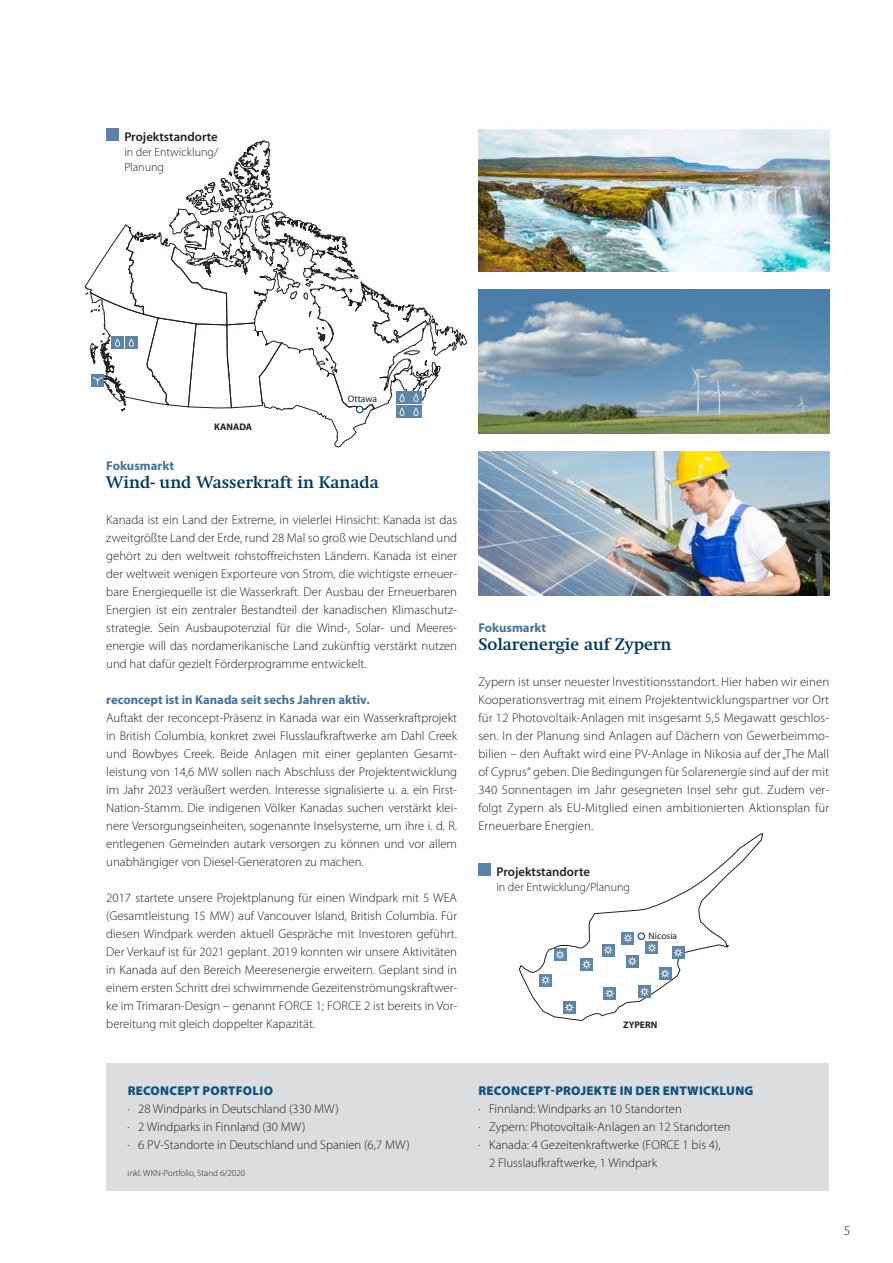
<style>
.page{position:relative;width:893px;height:1263px;background:#fff}
.page>*{position:absolute;margin:0;border:0;box-sizing:border-box;transform-origin:0 0}
.t1{font:700 16.5px "Swift";color:#003965}
.t2{font:300 13.5px "Myriad Pro";color:#231f20}
.t3{font:300 12.75px/18px "Myriad Pro";color:#231f20;text-align:justify}
.t4{font:700 12.75px "Myriad Pro";color:#457198}
.t5{font:900 12.75px "Myriad Pro";letter-spacing:.02em;color:#0f527d}
.t6{font:600 12.75px "Myriad Pro";color:#231f20}
.t7{font:300 12px/15px "Myriad Pro";color:#231f20}
.t8{font:9.6px "Myriad Pro";color:#231f20}
.t9{font:600 9.6px "Myriad Pro";color:#231f20}
.t10{font:700 9.6px "Myriad Pro";color:#231f20}
.t11{font:300 9px "Myriad Pro";color:#231f20}
</style>
<div class="page">
<svg style="left:519px;top:833px;width:244px;height:188px"></svg>
<div style="left:638px;top:932px;width:7px;height:8px;border:1px solid #073f63;border-radius:50%"></div>
<div style="left:539px;top:974px;width:13px;height:12px;background:#5b85a9"></div>
<svg style="left:541px;top:976px;width:9px;height:8px"></svg>
<div style="left:563px;top:1001px;width:13px;height:13px;background:#5b85a9"></div>
<svg style="left:565px;top:1003px;width:9px;height:9px"></svg>
<div style="left:603px;top:987px;width:13px;height:13px;background:#5b85a9"></div>
<svg style="left:605px;top:989px;width:9px;height:9px"></svg>
<div style="left:602px;top:944px;width:12px;height:12px;background:#5b85a9"></div>
<svg style="left:604px;top:946px;width:8px;height:8px"></svg>
<div style="left:580px;top:958px;width:13px;height:13px;background:#5b85a9"></div>
<svg style="left:582px;top:960px;width:9px;height:9px"></svg>
<svg style="left:622px;top:932px;width:12px;height:12px"></svg>
<div style="left:659px;top:967px;width:12px;height:13px;background:#5b85a9"></div>
<div style="left:638px;top:985px;width:13px;height:13px;background:#5b85a9"></div>
<svg style="left:640px;top:987px;width:9px;height:9px"></svg>
<div style="left:554px;top:948px;width:12px;height:13px;background:#5b85a9"></div>
<svg style="left:556px;top:950px;width:8px;height:9px"></svg>
<div style="left:672px;top:946px;width:12px;height:13px;background:#5b85a9"></div>
<svg style="left:624px;top:933px;width:58px;height:45px"></svg>
<div style="left:106px;top:1064px;width:723px;height:127px;background:#dcdddf"></div>
<img style="left:478px;top:290px;width:351px;height:144px">
<img style="left:478px;top:452px;width:351px;height:144px">
<img style="left:478px;top:129px;width:351px;height:143px">
<svg style="left:84px;top:140px;width:383px;height:308px"></svg>
<div style="left:106px;top:128px;width:13px;height:13px;background:#5c82a7"></div>
<div style="left:478px;top:863px;width:13px;height:13px;background:#5c82a7"></div>
<p class="t6" style="left:124px;top:129px;width:95px">Projektstandorte</p>
<p class="t7" style="left:124px;top:144px;width:95px">in der Entwicklung/<br>Planung</p>
<p class="t10" style="left:214px;top:421px;width:39px">KANADA</p>
<p class="t8" style="left:348px;top:394px;width:31px">Ottawa</p>
<p class="t4" style="left:106px;top:458px;width:69px">Fokusmarkt</p>
<p class="t1" style="left:106px;top:472px;width:274px">Wind- und Wasserkraft in Kanada</p>
<p class="t3" style="left:106px;top:511px;width:352px">Kanada ist ein Land der Extreme, in vielerlei Hinsicht: Kanada ist das zweitgrößte Land der Erde, rund 28 Mal so groß wie Deutschland und gehört zu den weltweit rohstoffreichsten Ländern. Kanada ist einer der weltweit wenigen Exporteure von Strom, die wichtigste erneuer&shy;bare Energiequelle ist die Wasserkraft. Der Ausbau der Erneuerbaren Energien ist ein zentraler Bestandteil der kanadischen Klimaschutz&shy;strategie. Sein Ausbaupotenzial für die Wind-, Solar- und Meeres&shy;energie will das nordamerikanische Land zukünftig verstärkt nutzen und hat dafür gezielt Förderprogramme entwickelt.</p>
<p class="t4" style="left:106px;top:692px;width:265px">reconcept ist in Kanada seit sechs Jahren aktiv.</p>
<p class="t3" style="left:106px;top:709px;width:352px">Auftakt der reconcept-Präsenz in Kanada war ein Wasserkraftprojekt in British Columbia, konkret zwei Flusslaufkraftwerke am Dahl Creek und Bowbyes Creek. Beide Anlagen mit einer geplanten Gesamt&shy;leistung von 14,6 MW sollen nach Abschluss der Projektentwicklung im Jahr 2023 veräußert werden. Interesse signalisierte u. a. ein First-Nation-Stamm. Die indigenen Völker Kanadas suchen verstärkt klei&shy;nere Versorgungseinheiten, sogenannte Inselsysteme, um ihre i. d. R. entlegenen Gemeinden autark versorgen zu können und vor allem unabhängiger von Diesel-Generatoren zu machen.</p>
<p class="t3" style="left:106px;top:889px;width:352px">2017 startete unsere Projektplanung für einen Windpark mit 5 WEA (Gesamtleistung 15 MW) auf Vancouver Island, British Columbia. Für diesen Windpark werden aktuell Gespräche mit Investoren geführt.<br>Der Verkauf ist für 2021 geplant. 2019 konnten wir unsere Aktivitäten in Kanada auf den Bereich Meeresenergie erweitern. Geplant sind in einem ersten Schritt drei schwimmende Gezeitenströmungskraftwer&shy;ke im Trimaran-Design – genannt FORCE 1; FORCE 2 ist bereits in Vor&shy;bereitung mit gleich doppelter Kapazität.</p>
<p class="t4" style="left:478px;top:620px;width:69px">Fokusmarkt</p>
<p class="t1" style="left:478px;top:634px;width:194px">Solarenergie auf Zypern</p>
<p class="t3" style="left:478px;top:673px;width:352px">Zypern ist unser neuester Investitionsstandort. Hier haben wir einen Kooperationsvertrag mit einem Projektentwicklungspartner vor Ort für 12 Photovoltaik-Anlagen mit insgesamt 5,5 Megawatt geschlos&shy;sen. In der Planung sind Anlagen auf Dächern von Gewerbeimmo&shy;bilien – den Auftakt wird eine PV-Anlage in Nikosia auf der „The Mall of Cyprus“ geben. Die Bedingungen für Solarenergie sind auf der mit 340 Sonnentagen im Jahr gesegneten Insel sehr gut. Zudem ver&shy;folgt Zypern als EU-Mitglied einen ambitionierten Aktionsplan für Erneuerbare Energien.</p>
<p class="t8" style="left:398px;top:783px;width:31px">Ottawa</p>
<p class="t9" style="left:415px;top:807px;width:76px">Geplante Projekte</p>
<p class="t6" style="left:496px;top:865px;width:95px">Projektstandorte</p>
<p class="t7" style="left:496px;top:880px;width:135px">in der Entwicklung/Planung</p>
<p class="t8" style="left:648px;top:931px;width:30px">Nicosia</p>
<p class="t10" style="left:623px;top:1019px;width:36px">ZYPERN</p>
<p class="t5" style="left:128px;top:1083px;width:147px">RECONCEPT PORTFOLIO</p>
<p class="t3" style="left:128px;top:1099px;width:284px;text-align:left">· 28 Windparks in Deutschland (330 MW)<br>· 2 Windparks in Finnland (30 MW)<br>· 6 PV-Standorte in Deutschland und Spanien (6,7 MW)</p>
<p class="t11" style="left:128px;top:1167px;width:119px">inkl. WKN-Portfolio, Stand 6/2020</p>
<p class="t5" style="left:478px;top:1083px;width:276px">RECONCEPT-PROJEKTE IN DER ENTWICKLUNG</p>
<p class="t3" style="left:478px;top:1099px;width:205px">· Finnland: Windparks an 10 Standorten</p>
<p class="t3" style="left:478px;top:1117px;width:254px">· Zypern: Photovoltaik-Anlagen an 12 Standorten</p>
<p class="t3" style="left:478px;top:1135px;width:244px">· Kanada: 4 Gezeitenkraftwerke (FORCE 1 bis 4),</p>
<p class="t3" style="left:489px;top:1153px;width:170px">2 Flusslaufkraftwerke, 1 Windpark</p>
<p class="t2" style="left:844px;top:1223px;width:8px">5</p>
</div>
